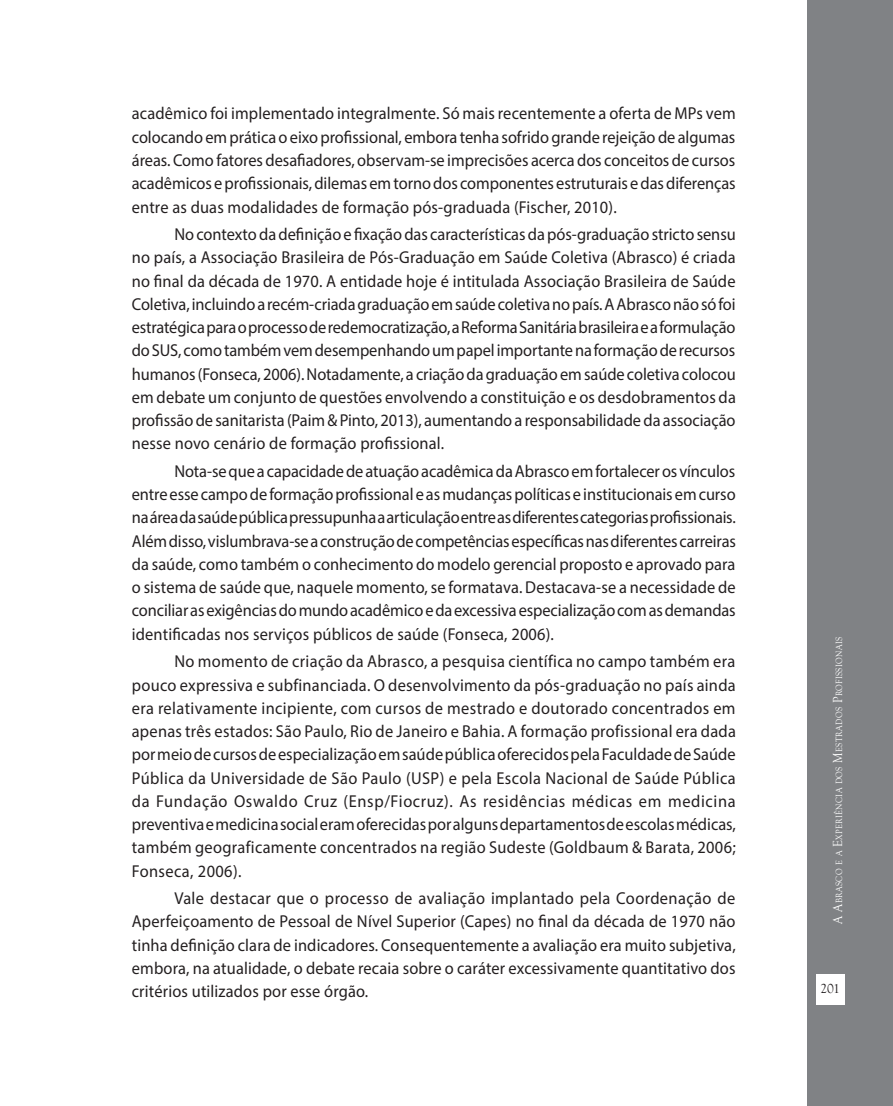
<style>
.page{position:relative;width:893px;height:1106px;background:#fff}
.page>*{position:absolute;margin:0;border:0;box-sizing:border-box;transform-origin:0 0}
.t1{font:17.25px/23.2px "Myriad Pro";letter-spacing:.01em;color:#231f20;text-align:justify;scale:.95 1}
.t2{font:13.5px "Goudy Old Style T";color:#231f20}
.t3{font:9.45px "Goudy Old Style T";letter-spacing:.035em;color:#fff;scale:.9 1}
.s1{font-size:13.5px}
</style>
<div class="page">
<div style="left:807px;top:0;width:86px;height:1106px;background:#808285"></div>
<div style="left:816px;top:973px;width:28px;height:31px;background:#fff"></div>
<p class="t1" style="left:132px;top:102px;width:637px">acadêmico foi implementado integralmente. Só mais recentemente a oferta de MPs vem colocando em prática o eixo profissional, embora tenha sofrido grande rejeição de algumas áreas. Como fatores desafiadores, observam-se imprecisões acerca dos conceitos de cursos acadêmicos e profissionais, dilemas em torno dos componentes estruturais e das diferenças entre as duas modalidades de formação pós-graduada (Fischer, 2010).</p>
<p class="t1" style="left:132px;top:222px;width:637px;text-indent:43px">No contexto da definição e fixação das características da pós-graduação stricto sensu no país, a Associação Brasileira de Pós-Graduação em Saúde Coletiva (Abrasco) é criada no final da década de 1970. A entidade hoje é intitulada Associação Brasileira de Saúde Coletiva, incluindo a recém-criada graduação em saúde coletiva no país. A Abrasco não só foi estratégica para o processo de redemocratização, a Reforma Sanitária brasileira e a formulação do SUS, como também vem desempenhando um papel importante na formação de recursos humanos (Fonseca, 2006). Notadamente, a criação da graduação em saúde coletiva colocou em debate um conjunto de questões envolvendo a constituição e os desdobramentos da profissão de sanitarista (Paim &amp; Pinto, 2013), aumentando a responsabilidade da associação nesse novo cenário de formação profissional.</p>
<p class="t1" style="left:132px;top:459px;width:637px;text-indent:43px">Nota-se que a capacidade de atuação acadêmica da Abrasco em fortalecer os vínculos entre esse campo de formação profissional e as mudanças políticas e institucionais em curso na área da saúde pública pressupunha a articulação entre as diferentes categorias profissionais.<br>Além disso, vislumbrava-se a construção de competências específicas nas diferentes carreiras da saúde, como também o conhecimento do modelo gerencial proposto e aprovado para o sistema de saúde que, naquele momento, se formatava. Destacava-se a necessidade de conciliar as exigências do mundo acadêmico e da excessiva especialização com as demandas identificadas nos serviços públicos de saúde (Fonseca, 2006).</p>
<p class="t1" style="left:132px;top:649px;width:637px;text-indent:43px">No momento de criação da Abrasco, a pesquisa científica no campo também era pouco expressiva e subfinanciada. O desenvolvimento da pós-graduação no país ainda era relativamente incipiente, com cursos de mestrado e doutorado concentrados em apenas três estados: São Paulo, Rio de Janeiro e Bahia. A formação profissional era dada por meio de cursos de especialização em saúde pública oferecidos pela Faculdade de Saúde Pública da Universidade de São Paulo (USP) e pela Escola Nacional de Saúde Pú blica da Fundação Oswaldo Cruz (Ensp/Fiocruz). As residências médicas em medicina preventiva e medicina social eram oferecidas por alguns departamentos de escolas médicas, também geograficamente concentrados na região Sudeste (Goldbaum &amp; Barata, 2006; Fonseca, 2006).</p>
<p class="t1" style="left:132px;top:886px;width:637px;text-indent:43px">Vale destacar que o processo de avaliação implantado pela Coordenação de Aperfeiçoamento de Pessoal de Nível Superior (Capes) no final da década de 1970 não tinha definição clara de indicadores. Consequentemente a avaliação era muito subjetiva, embora, na atualidade, o debate recaia sobre o caráter excessivamente quantitativo dos critérios utilizados por esse órgão.</p>
<p class="t3" style="left:834px;top:923px;width:320px;rotate:-90deg"><span class="s1">A A</span>brasco e a <span class="s1">E</span>xperiência dos <span class="s1">M</span>estrados <span class="s1">P</span>rofissionais</p>
<p class="t2" style="left:820px;top:981px;width:21px">201</p>
</div>
